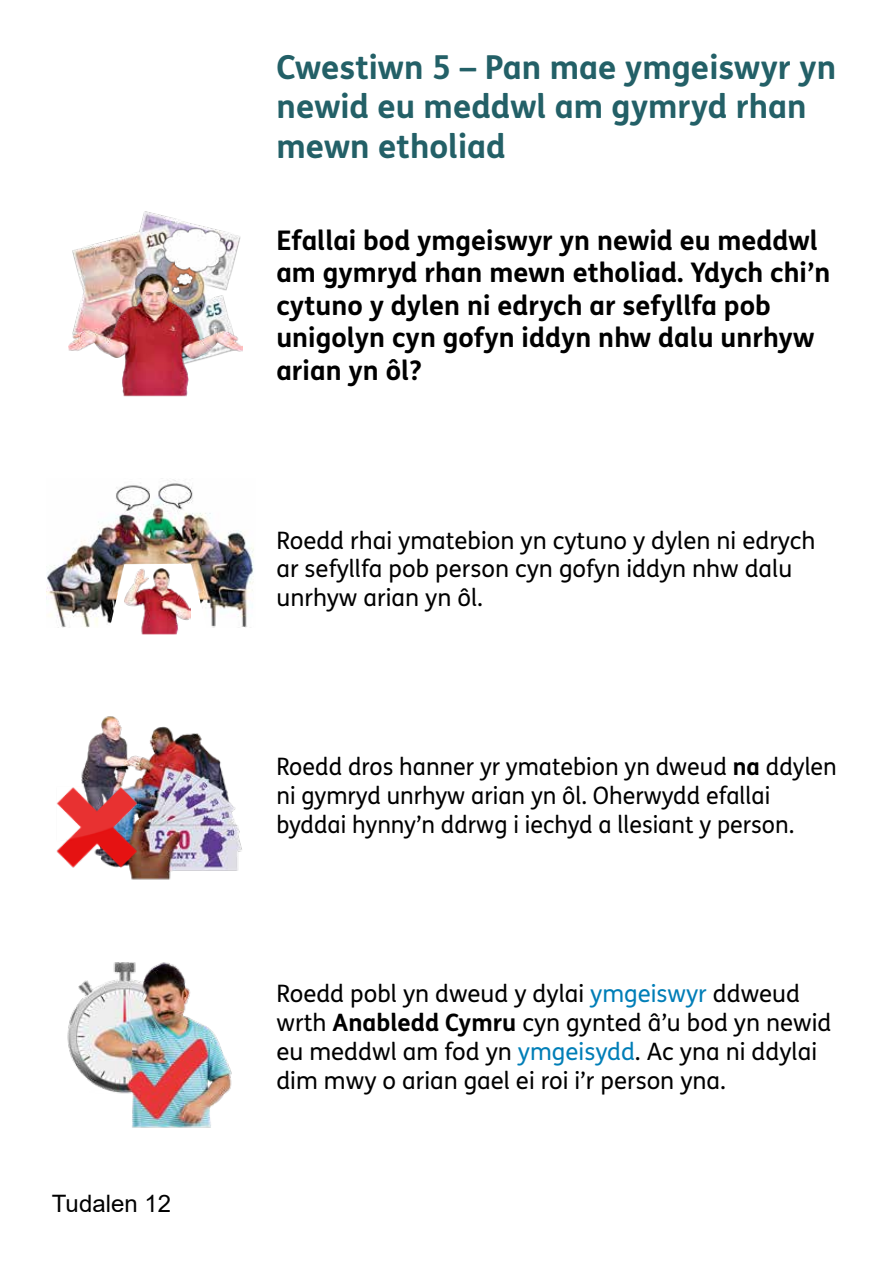
<style>
.page{position:relative;width:893px;height:1263px;background:#fff}
.page>*{position:absolute;margin:0;border:0;box-sizing:border-box;transform-origin:0 0}
.t1{font:700 33px/39.6px "FS Me Pro";color:#236067}
.t2{font:700 27px/32.4px "FS Me Pro";color:#000}
.t3{font:24px/28.8px "FS Me Pro";color:#000}
.t4{font:24px "Arial";color:#000}
.s1{font-weight:700}
.s2{color:#007eb7}
</style>
<div class="page">
<img style="left:68px;top:211px;width:125px;height:139px">
<img style="left:69px;top:224px;width:174px;height:173px">
<img style="left:67px;top:962px;width:165px;height:166px">
<img style="left:47px;top:479px;width:207px;height:148px">
<svg style="left:108px;top:564px;width:101px;height:71px"></svg>
<img style="left:124px;top:567px;width:67px;height:67px">
<img style="left:81px;top:716px;width:161px;height:164px">
<img style="left:56px;top:783px;width:84px;height:87px">
<p class="t4" style="left:52px;top:1187px;width:121px">Tudalen 12</p>
<p class="t1" style="left:276px;top:46px;width:561px">Cwestiwn 5 – Pan mae ymgeiswyr yn newid eu meddwl am gymryd rhan mewn etholiad</p>
<p class="t2" style="left:276px;top:223px;width:556px">Efallai bod ymgeiswyr yn newid eu meddwl am gymryd rhan mewn etholiad. Ydych chi’n cytuno y dylen ni edrych ar sefyllfa pob unigolyn cyn gofyn iddyn nhw dalu unrhyw arian yn ôl?</p>
<p class="t3" style="left:276px;top:525px;width:540px">Roedd rhai ymatebion yn cytuno y dylen ni edrych ar sefyllfa pob person cyn gofyn iddyn nhw dalu unrhyw arian yn ôl.</p>
<p class="t3" style="left:276px;top:752px;width:562px">Roedd dros hanner yr ymatebion yn dweud <span class="s1">na</span> ddylen ni gymryd unrhyw arian yn ôl. Oherwydd efallai byddai hynny’n ddrwg i iechyd a llesiant y person.</p>
<p class="t3" style="left:276px;top:979px;width:557px">Roedd pobl yn dweud y dylai <span class="s2">ymgeiswyr</span> ddweud wrth <span class="s1">Anabledd Cymru</span> cyn gynted â’u bod yn newid eu meddwl am fod yn <span class="s2">ymgeisydd</span>. Ac yna ni ddylai dim mwy o arian gael ei roi i’r person yna.</p>
</div>
